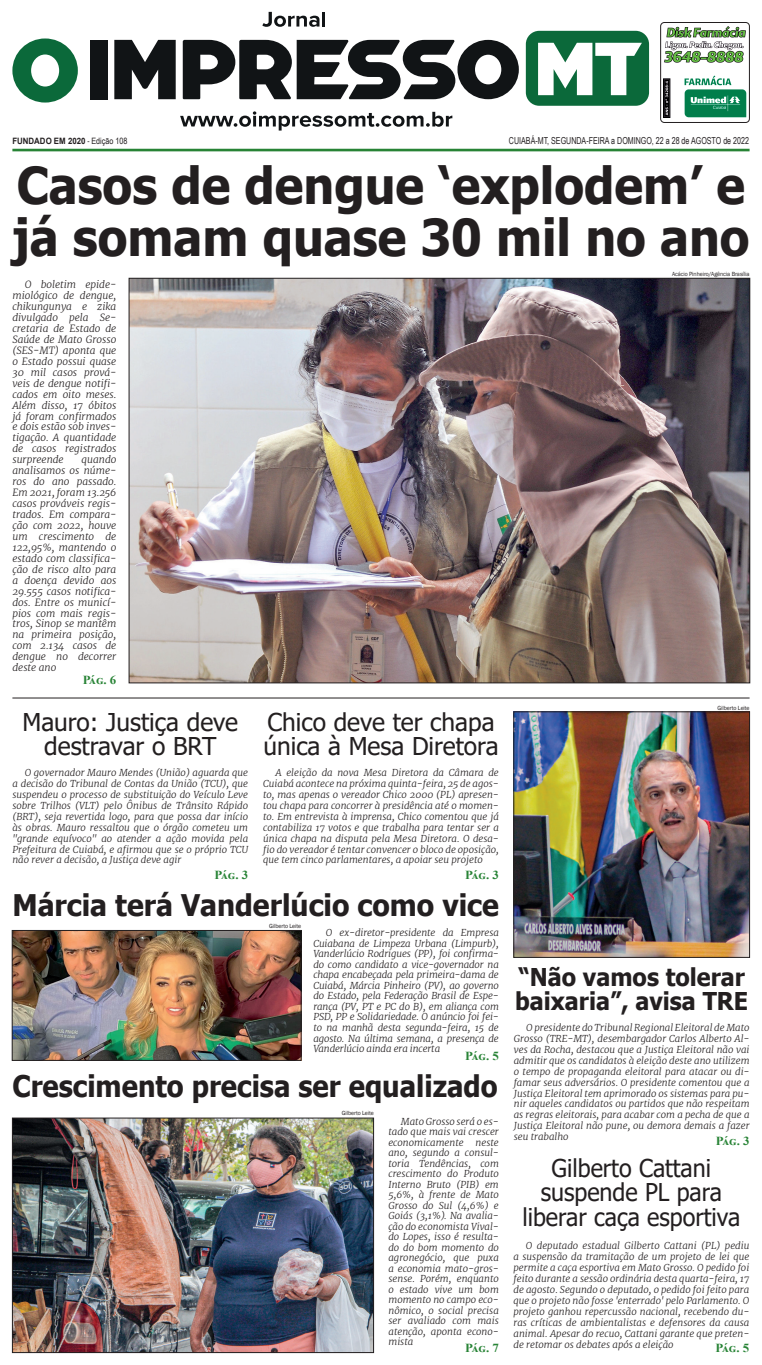
<style>
.page{position:relative;width:762px;height:1365px;background:#fff}
.page>*{position:absolute;margin:0;border:0;box-sizing:border-box;transform-origin:0 0}
.t1{font:700 50.75px/52.5px "Tahoma";color:#231f20;scale:.95 1}
.t2{font:700 29.75px "Tahoma";color:#231f20;scale:.92 1}
.t3{font:700 29.75px "Tahoma";color:#231f20;scale:.95 1}
.t4{font:24.5px/24.5px "Tahoma";color:#231f20}
.t5{font:24.5px/24.5px "Tahoma";color:#231f20;text-align:center;scale:.95 1}
.t6{font:700 24.5px/24.5px "Tahoma";color:#231f20;scale:.95 1}
.t7{font:700 12.25px "Times New Roman";letter-spacing:-.05em;color:#278335;scale:1.05 1}
.t8{font:italic 300 10.06px/10.9px "Merriweather";color:#231f20;text-align:justify}
.t9{font:italic 300 9.62px/10.9px "Merriweather";color:#231f20;text-align:justify}
.t10{font:9.62px "Arial Narrow";color:#231f20;scale:.9 1}
.t11{font:700 8.75px "Arial";color:#231f20;scale:.9 1}
.t12{font:6.12px "Franklin Gothic";letter-spacing:-.01em;color:#231f20;scale:.95 1}
.s1{font-family:"Arial Narrow";font-weight:400}
</style>
<div class="page">
<img style="left:663px;top:27px;width:83px;height:91px">
<div style="left:660px;top:22px;width:89px;height:101px;border:1px solid #231f20;border-radius:4px"></div>
<div style="left:525px;top:31px;width:124px;height:75px;background:#0b693a;border-radius:13px"></div>
<svg style="left:262px;top:12px;width:57px;height:15px"></svg>
<hr style="left:322px;top:12px;width:3px;height:15px;background:#111416">
<div style="left:90px;top:40px;width:17px;height:59px;background:#111416"></div>
<svg style="left:114px;top:40px;width:62px;height:59px"></svg>
<svg style="left:183px;top:40px;width:335px;height:59px"></svg>
<svg style="left:538px;top:43px;width:103px;height:52px"></svg>
<svg style="left:180px;top:111px;width:272px;height:19px"></svg>
<svg style="left:12px;top:38px;width:66px;height:64px"></svg>
<hr style="left:12px;top:149px;width:737px;height:2px;background:#278335">
<img style="left:14px;top:1119px;width:358px;height:231px">
<div style="left:12px;top:1117px;width:362px;height:235px;border:1px solid #231f20"></div>
<img style="left:515px;top:713px;width:232px;height:242px">
<div style="left:513px;top:711px;width:236px;height:246px;border:1px solid #231f20"></div>
<img style="left:131px;top:280px;width:616px;height:401px">
<hr style="left:12px;top:697px;width:737px;height:1px;background:#231f20">
<img style="left:14px;top:932px;width:285px;height:126px">
<div style="left:12px;top:930px;width:289px;height:130px;border:1px solid #231f20"></div>
<p class="t11" style="left:12px;top:134px;width:129px">FUNDADO EM 2020 <span class="s1">- Edição 108</span></p>
<p class="t10" style="left:509px;top:133px;width:268px">CUIABÁ-MT, SEGUNDA-FEIRA a DOMINGO, 22 a 28 de AGOSTO de 2022</p>
<h1 class="t1" style="left:12px;top:161px;width:777px">Casos de dengue ‘explodem’ e já somam quase 30 mil no ano</h1>
<p class="t8" style="left:12px;top:279px;width:105px;text-indent:12px">O boletim epide&shy;miológico de dengue, chikungunya e zika divulgado pela Se&shy;cretaria de Estado de Saúde de Mato Grosso (SES-MT) aponta que o Estado possui quase 30 mil casos prová&shy;veis de dengue notifi&shy;cados em oito meses.<br>Além disso, 17 óbitos já foram confirmados e dois estão sob inves&shy;tigação. A quantidade de casos registrados surpreende</p>
<p class="t12" style="left:672px;top:270px;width:83px">Acácio Pinheiro/Agência Brasília</p>
<p class="t8" style="left:12px;top:454px;width:105px;text-indent:69px">quando analisamos os núme&shy;ros do ano passado.<br>Em 2021, foram 13.256 casos prováveis regis&shy;trados. Em compara&shy;ção com 2022, houve um crescimento de 122,95%, mantendo o estado com classifica&shy;ção de risco alto para a doença devido aos 29.555 casos notifica&shy;dos. Entre os municí&shy;pios com mais regis&shy;tros, Sinop se mantêm na primeira posição, com 2.134 casos de dengue no decorrer deste ano</p>
<p class="t7" style="left:83px;top:670px;width:34px">Pág. 6</p>
<h3 class="t4" style="left:22px;top:711px;width:217px;text-align:center">Mauro: Justiça deve destravar o BRT</h3>
<p class="t9" style="left:12px;top:767px;width:237px;text-indent:12px">O governador Mauro Mendes (União) aguarda que a decisão do Tribunal de Contas da União (TCU), que suspendeu o processo de substituição do Veículo Leve sobre Trilhos (VLT) pelo Ônibus de Trânsito Rápido (BRT), seja revertida logo, para que possa dar início às obras. Mauro ressaltou que o órgão cometeu um "grande equívoco" ao atender a ação movida pela Prefeitura de Cuiabá, e afirmou que se o próprio TCU não rever a decisão, a Justiça deve agir</p>
<p class="t7" style="left:214px;top:866px;width:34px">Pág. 3</p>
<h3 class="t4" style="left:263px;top:711px;width:237px">Chico deve ter chapa única à Mesa Diretora</h3>
<p class="t9" style="left:263px;top:767px;width:237px;text-indent:12px">A eleição da nova Mesa Diretora da Câmara de Cuiabá acontece na próxima quinta-feira, 25 de agos&shy;to, mas apenas o vereador Chico 2000 (PL) apresen&shy;tou chapa para concorrer à presidência até o momen&shy;to. Em entrevista à imprensa, Chico comentou que já contabiliza 17 votos e que trabalha para tentar ser a única chapa na disputa pela Mesa Diretora. O desa&shy;fio do vereador é tentar convencer o bloco de oposição, que tem cinco parlamentares, a apoiar seu projeto</p>
<p class="t7" style="left:465px;top:866px;width:34px">Pág. 3</p>
<h2 class="t3" style="left:12px;top:883px;width:513px">Márcia terá Vanderlúcio como vice</h2>
<p class="t9" style="left:313px;top:927px;width:187px;line-height:10.5px;text-indent:12px">O ex-diretor-presidente da Empresa Cuiabana de Limpeza Urbana (Limpurb), Vanderlúcio Rodrigues (PP), foi confirma&shy;do como candidato a vice-governador na chapa encabeçada pela primeira-dama de Cuiabá, Márcia Pinheiro (PV), ao governo do Estado, pela Federação Brasil de Espe&shy;rança (PV, PT e PC do B), em aliança com PSD, PP e Solidariedade. O anúncio foi fei&shy;to na manhã desta segunda-feira, 15 de agosto. Na última semana, a presença de Vanderlúcio ainda era incerta</p>
<p class="t7" style="left:465px;top:1047px;width:34px">Pág. 5</p>
<p class="t12" style="left:269px;top:921px;width:35px">Gilberto Leite</p>
<h2 class="t2" style="left:12px;top:1064px;width:529px">Crescimento precisa ser equalizado</h2>
<p class="t12" style="left:341px;top:1108px;width:35px">Gilberto Leite</p>
<p class="t9" style="left:388px;top:1115px;width:112px;line-height:10.5px;text-indent:12px">Mato Grosso será o es&shy;tado que mais vai crescer economicamente neste ano, segundo a consul&shy;toria Tendências, com crescimento do Produto Interno Bruto (PIB) em 5,6%, à frente de Mato Grosso do Sul (4,6%) e Goiás (3,1%). Na avalia&shy;ção do economista Vival&shy;do Lopes, isso é resulta&shy;do do bom momento do agronegócio, que puxa a economia mato-gros&shy;sense. Porém, enquanto o estado vive um bom momento no campo eco&shy;nômico, o social precisa ser avaliado com mais atenção, aponta econo&shy;mista</p>
<p class="t7" style="left:465px;top:1338px;width:34px">Pág. 7</p>
<p class="t12" style="left:717px;top:703px;width:35px">Gilberto Leite</p>
<h3 class="t6" style="left:515px;top:965px;width:247px">“Não vamos tolerar baixaria”, avisa TRE</h3>
<p class="t9" style="left:513px;top:1021px;width:237px;text-indent:12px">O presidente do Tribunal Regional Eleitoral de Mato Grosso (TRE-MT), desembargador Carlos Alberto Al&shy;ves da Rocha, destacou que a Justiça Eleitoral não vai admitir que os candidatos à eleição deste ano utilizem o tempo de propaganda eleitoral para atacar ou di&shy;famar seus adversários. O presidente comentou que a Justiça Eleitoral tem aprimorado os sistemas para pu&shy;nir aqueles candidatos ou partidos que não respeitam as regras eleitorais, para acabar com a pecha de que a Justiça Eleitoral não pune, ou demora demais a fazer seu trabalho</p>
<p class="t7" style="left:715px;top:1131px;width:34px">Pág. 3</p>
<h3 class="t5" style="left:522px;top:1156px;width:231px">Gilberto Cattani suspende PL para liberar caça esportiva</h3>
<p class="t9" style="left:513px;top:1240px;width:237px;text-indent:12px">O deputado estadual Gilberto Cattani (PL) pediu a suspensão da tramitação de um projeto de lei que permite a caça esportiva em Mato Grosso. O pedido foi feito durante a sessão ordinária desta quarta-feira, 17 de agosto. Segundo o deputado, o pedido foi feito para que o projeto não fosse 'enterrado' pelo Parlamento. O projeto ganhou repercussão nacional, recebendo du&shy;ras críticas de ambientalistas e defensores da causa animal. Apesar do recuo, Cattani garante que preten&shy;de retomar os debates após a eleição</p>
<p class="t7" style="left:715px;top:1339px;width:34px">Pág. 5</p>
</div>
